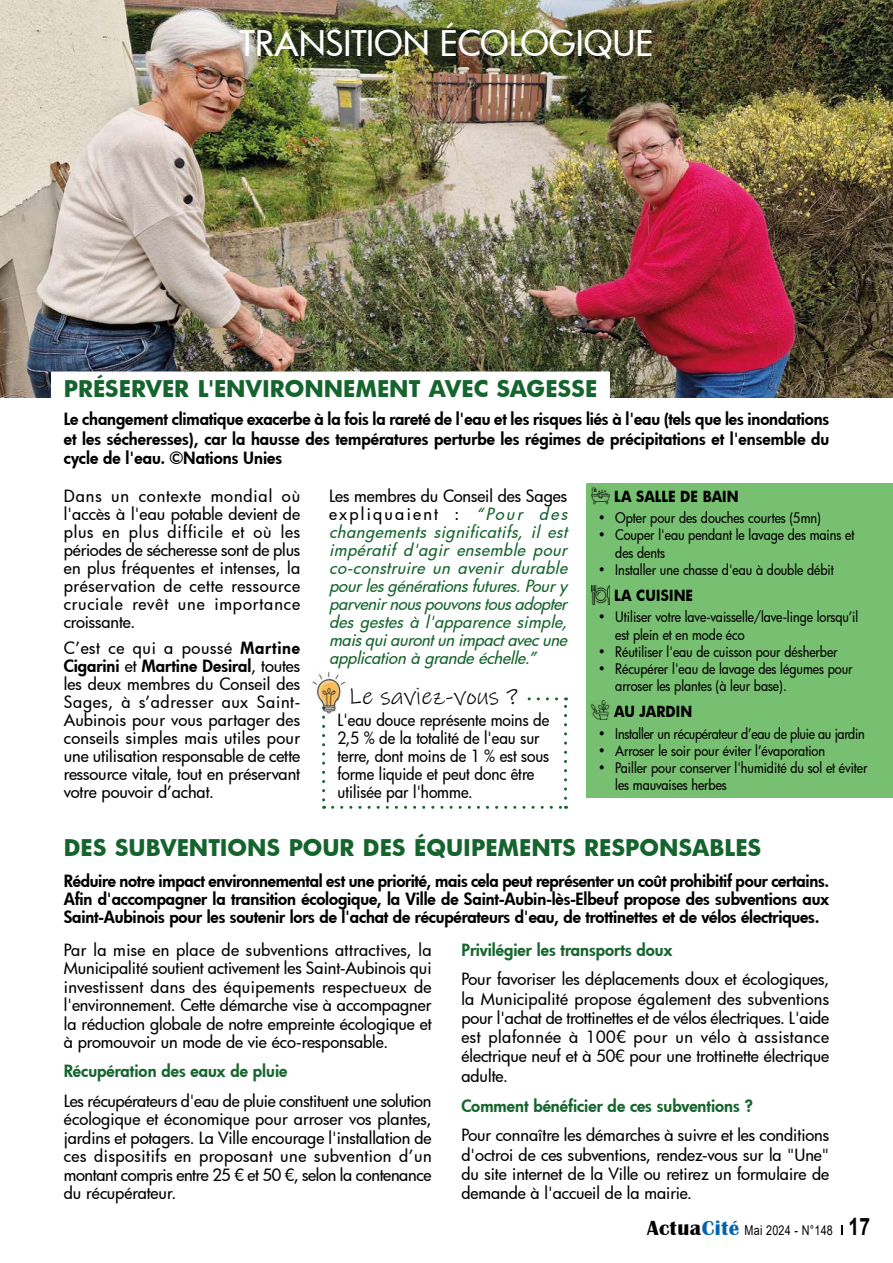
<style>
.page{position:relative;width:893px;height:1263px;background:#fff}
.page>*{position:absolute;margin:0;border:0;box-sizing:border-box;transform-origin:0 0}
.t1{font:500 34.5px "Futura";color:#fff}
.t2{font:24px "Ink Free";color:#000}
.t3{font:700 22.5px "Futura";color:#15642d}
.t4{font:500 16.5px/18px "Futura";letter-spacing:-.005em;color:#000;text-align:justify}
.t5{font:800 16.5px/19.8px "Futura";color:#000;text-align:justify}
.t6{font:italic 500 16.5px/18px "Futura";color:#15642d}
.t7{font:500 16.5px/18px "Futura";letter-spacing:-.005em;color:#000;scale:.94 1}
.t8{font:800 16.5px "Futura";color:#16652e}
.t9{font:700 15px "Futura";letter-spacing:.005em;color:#000;scale:.9 1}
.t10{font:500 14.25px/17.1px "Futura";letter-spacing:-.005em;color:#000;scale:.9 1}
.t11{font:500 14.25px "Futura";letter-spacing:-.025em;color:#000;scale:.9 1}
.t12{font:13.5px "Arial";letter-spacing:.02em;color:#000;scale:.8 1}
.s1{font-weight:800}
.s2{font-style:normal;color:#000}
.s3{font-family:"Britannic";font-weight:700;font-size:21px}
.s4{font-family:"Britannic";font-weight:700;font-size:21px;color:#0064af}
.s5{font-weight:700;font-size:24px}
</style>
<div class="page">
<div style="left:587px;top:483px;width:306px;height:315px;background:#78c071"></div>
<img style="left:0;top:0;width:893px;height:398px">
<svg style="left:322px;top:716px;width:3px;height:93px"></svg>
<svg style="left:333px;top:806px;width:234px;height:3px"></svg>
<svg style="left:564px;top:697px;width:3px;height:101px"></svg>
<svg style="left:527px;top:697px;width:30px;height:3px"></svg>
<img style="left:312px;top:671px;width:34px;height:45px">
<div style="left:51px;top:371px;width:559px;height:30px;background:#fff"></div>
<img style="left:591px;top:486px;width:18px;height:18px">
<img style="left:591px;top:701px;width:18px;height:18px">
<img style="left:591px;top:586px;width:19px;height:18px">
<h1 class="t1" style="left:239px;top:20px;width:415px">TRANSITION ÉCOLOGIQUE</h1>
<h3 class="t3" style="left:64px;top:373px;width:535px">PRÉSERVER L'ENVIRONNEMENT AVEC SAGESSE</h3>
<p class="t5" style="left:64px;top:408px;width:767px">Le changement climatique exacerbe à la fois la rareté de l'eau et les risques liés à l'eau (tels que les inondations et les sécheresses), car la hausse des températures perturbe les régimes de précipitations et l'ensemble du cycle de l'eau. ©Nations Unies</p>
<p class="t4" style="left:64px;top:486px;width:238px">Dans un contexte mondial où l'accès à l'eau potable devient de plus en plus difficile et où les périodes de sécheresse sont de plus en plus fréquentes et intenses, la préservation de cette ressource cruciale revêt une importance croissante.</p>
<p class="t4" style="left:64px;top:639px;width:238px">C’est ce qui a poussé <span class="s1">Martine Cigarini</span> et <span class="s1">Martine Desiral</span>, toutes les deux membres du Conseil des Sages, à s’adresser aux Saint-Aubinois pour vous partager des conseils simples mais utiles pour une utilisation responsable de cette ressource vitale, tout en préservant votre pouvoir d’achat.</p>
<p class="t6" style="left:329px;top:486px;width:244px"><span class="s2">Les membres du Conseil des Sages expliquaient :</span> “Pour des changements significatifs, il est impératif d'agir ensemble pour co-construire un avenir durable pourlesgénérationsfutures.Poury parvenirnouspouvonstousadopter des gestes à l'apparence simple, maisquiaurontunimpactavecune application à grandeéchelle.”</p>
<h2 class="t2" style="left:348px;top:679px;width:171px">Le saviez-vous ?</h2>
<p class="t7" style="left:338px;top:710px;width:227px">L'eau douce représente moins de<br>2,5 % de la totalité de l'eau sur terre, dont moins de 1 % est sous forme liquide et peut donc être utilisée par l'homme.</p>
<p class="t9" style="left:614px;top:486px;width:140px">LA SALLE DE BAIN</p>
<p class="t10" style="left:598px;top:509px;width:249px">• Opter pour des douches courtes (5mn)</p>
<p class="t10" style="left:615px;top:526px;width:267px;text-indent:-17px">• Couper l'eau pendant le lavage des mains et des dents</p>
<p class="t10" style="left:598px;top:560px;width:263px">• Installer une chasse d'eau à double débit</p>
<p class="t9" style="left:614px;top:585px;width:89px">LA CUISINE</p>
<p class="t10" style="left:615px;top:608px;width:272px;text-indent:-17px">• Utiliser votre lave-vaisselle/lave-linge lorsqu’il est plein et en mode éco</p>
<p class="t10" style="left:598px;top:643px;width:267px">• Réutiliser l'eau de cuisson pour désherber</p>
<p class="t10" style="left:615px;top:660px;width:265px;text-indent:-17px">• Récupérer l'eau de lavage des légumes pour arroser les plantes (à leur base).</p>
<p class="t9" style="left:614px;top:701px;width:89px">AU JARDIN</p>
<p class="t11" style="left:598px;top:724px;width:298px">• Installer un récupérateur d’eau de pluie au jardin</p>
<p class="t10" style="left:598px;top:742px;width:253px">• Arroser le soir pour éviter l’évaporation</p>
<p class="t10" style="left:615px;top:759px;width:282px;text-indent:-17px">• Pailler pour conserver l'humidité du sol et éviter les mauvaises herbes</p>
<h3 class="t3" style="left:64px;top:832px;width:699px">DES SUBVENTIONS POUR DES ÉQUIPEMENTS RESPONSABLES</h3>
<p class="t5" style="left:64px;top:871px;width:767px;line-height:18px">Réduire notre impact environnemental est une priorité, mais cela peut représenter un coût prohibitif pour certains.<br>Afin d'accompagner la transition écologique, la Ville de Saint-Aubin-lès-Elbeuf propose des subventions aux Saint-Aubinois pour les soutenir lors de l'achat de récupérateurs d'eau, de trottinettes et de vélos électriques.</p>
<p class="t4" style="left:64px;top:940px;width:369px;line-height:18.6px">Par la mise en place de subventions attractives, la Municipalité soutient activement les Saint-Aubinois qui investissent dans des équipements respectueux de l'environnement. Cette démarche vise à accompagner la réduction globale de notre empreinte écologique et à promouvoir un mode de vie éco-responsable.</p>
<p class="t8" style="left:64px;top:1060px;width:225px">Récupération des eaux de pluie</p>
<p class="t4" style="left:64px;top:1091px;width:369px;line-height:18.6px">Les récupérateurs d'eau de pluie constituent une solution écologique et économique pour arroser vos plantes, jardins et potagers. La Ville encourage l'installation de ces dispositifs en proposant une subvention d’un montant compris entre 25 € et 50 €, selon la contenance du récupérateur.</p>
<p class="t8" style="left:461px;top:938px;width:213px">Privilégier les transports doux</p>
<p class="t4" style="left:461px;top:969px;width:369px;line-height:19.2px">Pour favoriser les déplacements doux et écologiques, la Municipalité propose également des subventions pour l'achat de trottinettes et de vélos électriques. L'aide est plafonnée à 100€ pour un vélo à assistance électrique neuf et à 50€ pour une trottinette électrique adulte.</p>
<p class="t8" style="left:461px;top:1094px;width:293px">Comment bénéficier de ces subventions ?</p>
<p class="t4" style="left:461px;top:1125px;width:369px;line-height:19.2px">Pour connaître les démarches à suivre et les conditions d'octroi de ces subventions, rendez-vous sur la "Une" du site internet de la Ville ou retirez un formulaire de demande à l'accueil de la mairie.</p>
<p class="t12" style="left:647px;top:1221px;width:280px"><span class="s3">Actua</span><span class="s4">Cité</span> Mai 2024 - N°148 <span class="s5">17</span></p>
</div>
